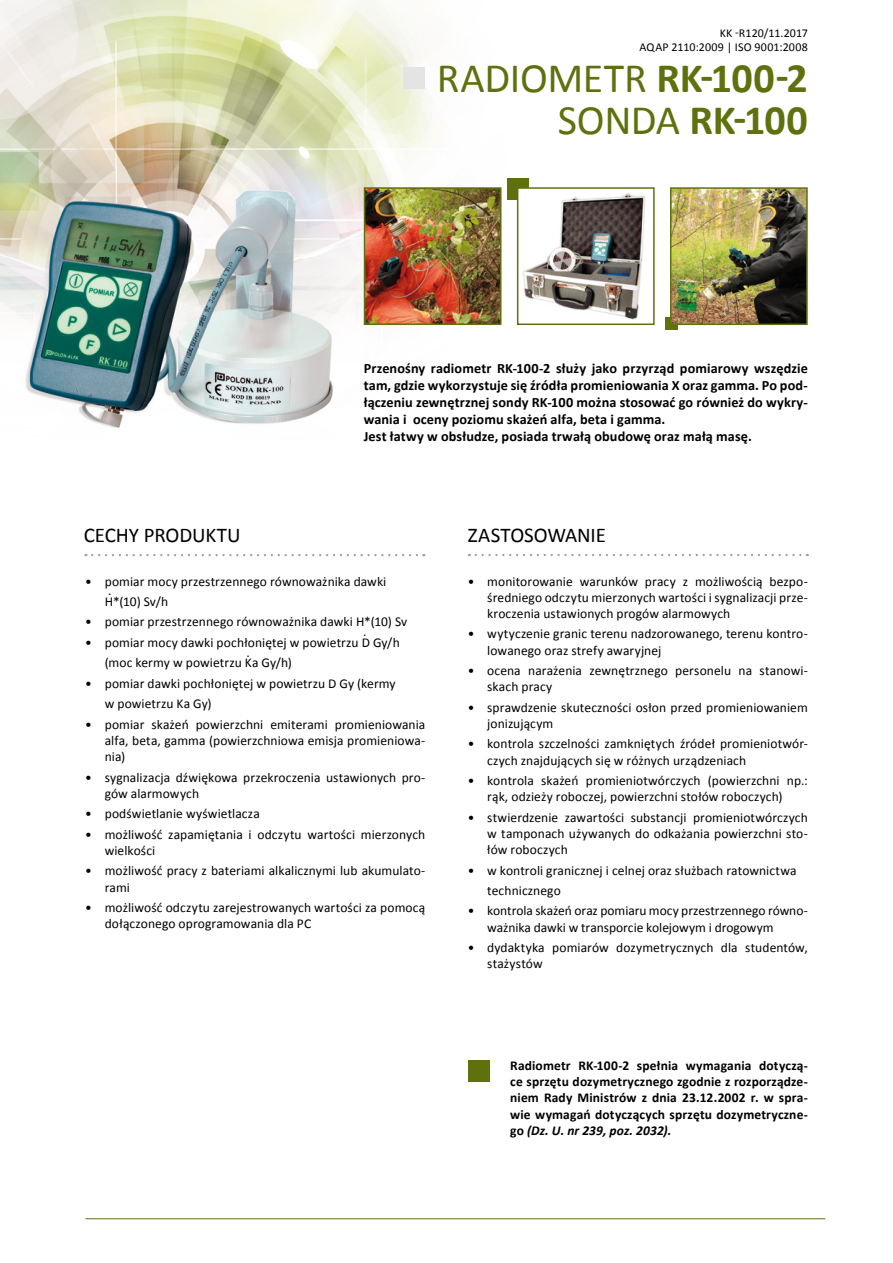
<style>
.page{position:relative;width:893px;height:1263px;background:#fff}
.page>*{position:absolute;margin:0;border:0;box-sizing:border-box;transform-origin:0 0}
.t1{font:42px/42px "Calibri";letter-spacing:-.01em;color:#5e710d;text-align:right}
.t2{font:21px "Calibri";letter-spacing:-.005em;color:#000}
.t3{font:700 14.25px/17.1px "Calibri";letter-spacing:.005em;color:#000}
.t4{font:13.5px/16.2px "Calibri";letter-spacing:.005em;color:#000}
.t5{font:700 13.5px/16.2px "Calibri";letter-spacing:.01em;color:#000;text-align:justify}
.t6{font:12px/13.5px "Calibri";letter-spacing:.005em;color:#000;text-align:right}
.s1{font-weight:700}
.s2{font-style:italic}
</style>
<div class="page">
<hr style="left:86px;top:1218px;width:739px;height:1px;background:#5e710d">
<img style="left:0;top:0;width:517px;height:326px">
<img style="left:367px;top:190px;width:131px;height:132px">
<div style="left:364px;top:187px;width:137px;height:138px;border:2px solid #5e710d"></div>
<div style="left:507px;top:178px;width:22px;height:22px;background:#5e710d"></div>
<img style="left:520px;top:190px;width:126px;height:130px">
<div style="left:517px;top:187px;width:138px;height:138px;border:2px solid #5e710d"></div>
<div style="left:665px;top:317px;width:13px;height:13px;background:#5e710d"></div>
<img style="left:673px;top:190px;width:132px;height:132px">
<div style="left:670px;top:187px;width:138px;height:138px;border:2px solid #5e710d"></div>
<img style="left:0;top:166px;width:350px;height:262px">
<svg style="left:92px;top:554px;width:332px;height:2px"></svg>
<svg style="left:476px;top:554px;width:332px;height:2px"></svg>
<div style="left:468px;top:1060px;width:21px;height:22px;background:#5e710d"></div>
<div style="left:403px;top:68px;width:21px;height:21px;background:#e3e4e4"></div>
<p class="t6" style="left:640px;top:27px;width:170px">KK -R120/11.2017<br>AQAP 2110:2009 | ISO 9001:2008</p>
<h1 class="t1" style="left:437px;top:57px;width:372px">RADIOMETR <span class="s1">RK-100-2<br></span>SONDA <span class="s1">RK-100</span></h1>
<p class="t3" style="left:364px;top:359px;width:446px">Przenośny radiometr RK-100-2 służy jako przyrząd pomiarowy wszędzie tam, gdzie wykorzystuje się źródła promieniowania X oraz gamma. Po pod&shy;łączeniu zewnętrznej sondy RK-100 można stosować go również do wykry&shy;wania i oceny poziomu skażeń alfa, beta i gamma.<br>Jest łatwy w obsłudze, posiada trwałą obudowę oraz małą masę.</p>
<h2 class="t2" style="left:84px;top:521px;width:158px">CECHY PRODUKTU</h2>
<h2 class="t2" style="left:468px;top:521px;width:140px">ZASTOSOWANIE</h2>
<p class="t4" style="left:105px;top:571px;width:283px;line-height:20.4px;text-indent:-19px">• pomiar mocy przestrzennego równoważnika dawki<br>H*(10) Sv/h</p>
<p class="t4" style="left:85px;top:614px;width:324px">• pomiar przestrzennego równoważnika dawki H*(10) Sv</p>
<p class="t4" style="left:105px;top:632px;width:297px;line-height:20.4px;text-indent:-19px">• pomiar mocy dawki pochłoniętej w powietrzu D Gy/h (moc kermy w powietrzu Ka Gy/h)</p>
<p class="t4" style="left:105px;top:673px;width:292px;line-height:20.4px;text-indent:-19px">• pomiar dawki pochłoniętej w powietrzu D Gy (kermy w powietrzu Ka Gy)</p>
<p class="t4" style="left:105px;top:716px;width:322px;text-align:justify;text-indent:-19px">• pomiar skażeń powierzchni emiterami promieniowania alfa, beta, gamma (powierzchniowa emisja promieniowa&shy;nia)</p>
<p class="t4" style="left:105px;top:769px;width:322px;text-indent:-19px">• sygnalizacja dźwiękowa przekroczenia ustawionych pro&shy;gów alarmowych</p>
<p class="t4" style="left:85px;top:806px;width:176px">• podświetlanie wyświetlacza</p>
<p class="t4" style="left:105px;top:826px;width:322px;text-indent:-19px">• możliwość zapamiętania i odczytu wartości mierzonych wielkości</p>
<p class="t4" style="left:105px;top:863px;width:322px;text-indent:-19px">• możliwość pracy z bateriami alkalicznymi lub akumulato&shy;rami</p>
<p class="t4" style="left:105px;top:899px;width:322px;text-indent:-19px">• możliwość odczytu zarejestrowanych wartości za pomocą dołączonego oprogramowania dla PC</p>
<p class="t4" style="left:487px;top:573px;width:322px;text-align:justify;text-indent:-19px">• monitorowanie warunków pracy z możliwością bezpo&shy;średniego odczytu mierzonych wartości i sygnalizacji prze&shy;kroczenia ustawionych progów alarmowych</p>
<p class="t4" style="left:487px;top:626px;width:322px;text-indent:-19px">• wytyczenie granic terenu nadzorowanego, terenu kontro&shy;lowanego oraz strefy awaryjnej</p>
<p class="t4" style="left:487px;top:662px;width:322px;text-indent:-19px">• ocena narażenia zewnętrznego personelu na stanowi&shy;skach pracy</p>
<p class="t4" style="left:487px;top:699px;width:322px;text-indent:-19px">• sprawdzenie skuteczności osłon przed promieniowaniem jonizującym</p>
<p class="t4" style="left:487px;top:736px;width:322px;text-indent:-19px">• kontrola szczelności zamkniętych źródeł promieniotwór&shy;czych znajdujących się w różnych urządzeniach</p>
<p class="t4" style="left:468px;top:772px;width:342px;text-align:center">• kontrola skażeń promieniotwórczych (powierzchni np.: rąk, odzieży roboczej, powierzchni stołów roboczych)</p>
<p class="t4" style="left:487px;top:809px;width:322px;text-align:justify;text-indent:-19px">• stwierdzenie zawartości substancji promieniotwórczych w tamponach używanych do odkażania powierzchni sto&shy;łów roboczych</p>
<p class="t4" style="left:487px;top:860px;width:311px;line-height:20.4px;text-indent:-19px">• w kontroli granicznej i celnej oraz służbach ratownictwa technicznego</p>
<p class="t4" style="left:487px;top:903px;width:322px;text-indent:-19px">• kontrola skażeń oraz pomiaru mocy przestrzennego równo&shy;ważnika dawki w transporcie kolejowym i drogowym</p>
<p class="t4" style="left:487px;top:939px;width:322px;text-indent:-19px">• dydaktyka pomiarów dozymetrycznych dla studentów, stażystów</p>
<p class="t4" style="left:108px;top:582px;width:5px">.</p>
<p class="t4" style="left:363px;top:623px;width:5px">.</p>
<p class="t4" style="left:247px;top:644px;width:5px">.</p>
<p class="t5" style="left:510px;top:1057px;width:299px">Radiometr RK-100-2 spełnia wymagania dotyczą&shy;ce sprzętu dozymetrycznego zgodnie z rozporządze&shy;niem Rady Ministrów z dnia 23.12.2002 r. w spra&shy;wie wymagań dotyczących sprzętu dozymetryczne&shy;go <span class="s2">(Dz. U. nr 239, poz. 2032).</span></p>
</div>
